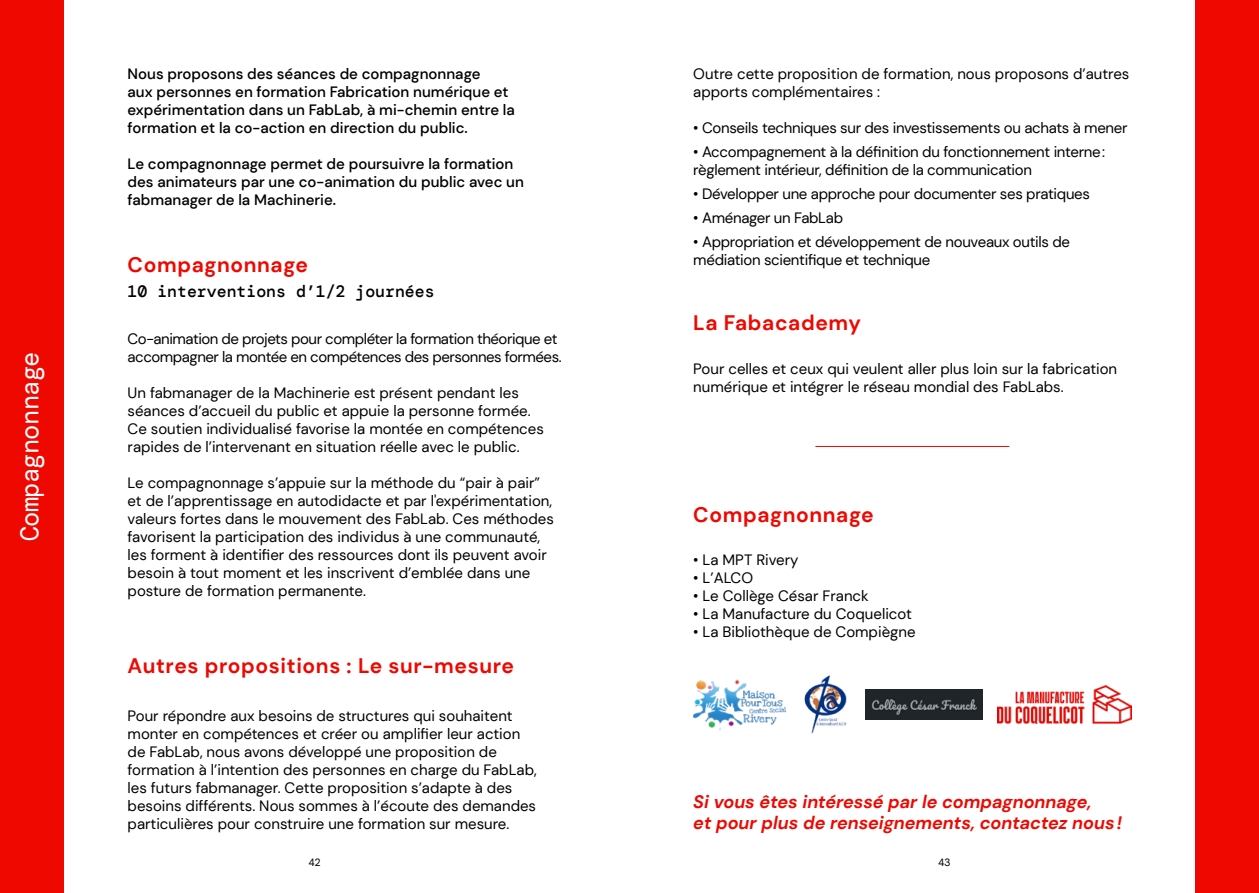
<style>
.page{position:relative;width:1259px;height:893px;background:#fff}
.page>*{position:absolute;margin:0;border:0;box-sizing:border-box;transform-origin:0 0}
.t1{font:25.5px "DM Mono";letter-spacing:-.03em;color:#fff}
.t2{font:700 21px "DM Sans";letter-spacing:.03em;color:#ee0800}
.t3{font:italic 700 18px/21.6px "DM Sans";color:#ee0800}
.t4{font:500 16.5px "DM Mono";color:#000}
.t5{font:15px/18px "DM Sans";color:#000}
.t6{font:15px/18px "DM Sans";letter-spacing:-.02em;color:#000}
.t7{font:500 15px/18px "DM Sans";color:#000}
.t8{font:15px/18px "DM Sans";letter-spacing:-.03em;color:#000}
.t9{font:10.5px "DM Mono";color:#000}
</style>
<div class="page">
<div style="left:0;top:0;width:64px;height:893px;background:#ee0800"></div>
<div style="left:1195px;top:0;width:64px;height:893px;background:#ee0800"></div>
<hr style="left:815px;top:446px;width:194px;height:1px;background:#ee0800">
<img style="left:693px;top:679px;width:94px;height:52px">
<img style="left:865px;top:689px;width:117px;height:30px">
<img style="left:997px;top:685px;width:134px;height:39px">
<img style="left:804px;top:675px;width:43px;height:59px">
<h1 class="t1" style="left:14px;top:541px;width:191px;rotate:-90deg">Compagnonnage</h1>
<p class="t7" style="left:128px;top:64px;width:389px">Nous proposons des séances de compagnonnage<br>aux personnes en formation Fabrication numérique et expérimentation dans un FabLab, à mi-chemin entre la formation et la co-action en direction du public.</p>
<p class="t7" style="left:128px;top:154px;width:398px">Le compagnonnage permet de poursuivre la formation des animateurs par une co-animation du public avec un fabmanager de la Machinerie.</p>
<h2 class="t2" style="left:128px;top:251px;width:182px">Compagnonnage</h2>
<p class="t4" style="left:128px;top:281px;width:308px">10 interventions d’1/2 journées</p>
<p class="t8" style="left:128px;top:330px;width:435px">Co-animation de projets pour compléter la formation théorique et accompagner la montée en compétences des personnes formées.</p>
<p class="t5" style="left:128px;top:384px;width:418px">Un fabmanager de la Machinerie est présent pendant les séances d’accueil du public et appuie la personne formée.<br>Ce soutien individualisé favorise la montée en compétences rapides de l’intervenant en situation réelle avec le public.</p>
<p class="t5" style="left:128px;top:474px;width:428px">Le compagnonnage s’appuie sur la méthode du “pair à pair” et de l’apprentissage en autodidacte et par l'expérimentation, valeurs fortes dans le mouvement des FabLab. Ces méthodes favorisent la participation des individus à une communauté, les forment à identifier des ressources dont ils peuvent avoir besoin à tout moment et les inscrivent d’emblée dans une posture de formation permanente.</p>
<h2 class="t2" style="left:128px;top:653px;width:388px">Autres propositions : Le sur-mesure</h2>
<p class="t5" style="left:128px;top:707px;width:411px">Pour répondre aux besoins de structures qui souhaitent monter en compétences et créer ou amplifier leur action de FabLab, nous avons développé une proposition de formation à l’intention des personnes en charge du FabLab, les futurs fabmanager. Cette proposition s’adapte à des besoins différents. Nous sommes à l’écoute des demandes particulières pour construire une formation sur mesure.</p>
<p class="t5" style="left:693px;top:64px;width:438px">Outre cette proposition de formation, nous proposons d’autres apports complémentaires :</p>
<p class="t6" style="left:693px;top:118px;width:436px">• Conseils techniques sur des investissements ou achats à mener</p>
<p class="t6" style="left:693px;top:142px;width:413px">• Accompagnement à la définition du fonctionnement interne: règlement intérieur, définition de la communication</p>
<p class="t6" style="left:693px;top:184px;width:398px">• Développer une approche pour documenter ses pratiques</p>
<p class="t6" style="left:693px;top:208px;width:151px">• Aménager un FabLab</p>
<p class="t6" style="left:693px;top:232px;width:378px">• Appropriation et développement de nouveaux outils de médiation scientifique et technique</p>
<h2 class="t2" style="left:693px;top:309px;width:169px">La Fabacademy</h2>
<p class="t5" style="left:693px;top:360px;width:425px">Pour celles et ceux qui veulent aller plus loin sur la fabrication numérique et intégrer le réseau mondial des FabLabs.</p>
<h2 class="t2" style="left:693px;top:501px;width:182px">Compagnonnage</h2>
<p class="t5" style="left:693px;top:550px;width:107px">• La MPT Rivery</p>
<p class="t5" style="left:693px;top:568px;width:61px">• L’ALCO</p>
<p class="t5" style="left:693px;top:586px;width:177px">• Le Collège César Franck</p>
<p class="t5" style="left:693px;top:604px;width:220px">• La Manufacture du Coquelicot</p>
<p class="t5" style="left:693px;top:622px;width:224px">• La Bibliothèque de Compiègne</p>
<p class="t3" style="left:693px;top:790px;width:430px">Si vous êtes intéressé par le compagnonnage,<br>et pour plus de renseignements, contactez nous!</p>
<p class="t9" style="left:309px;top:855px;width:14px">42</p>
<p class="t9" style="left:938px;top:855px;width:14px">43</p>
</div>
